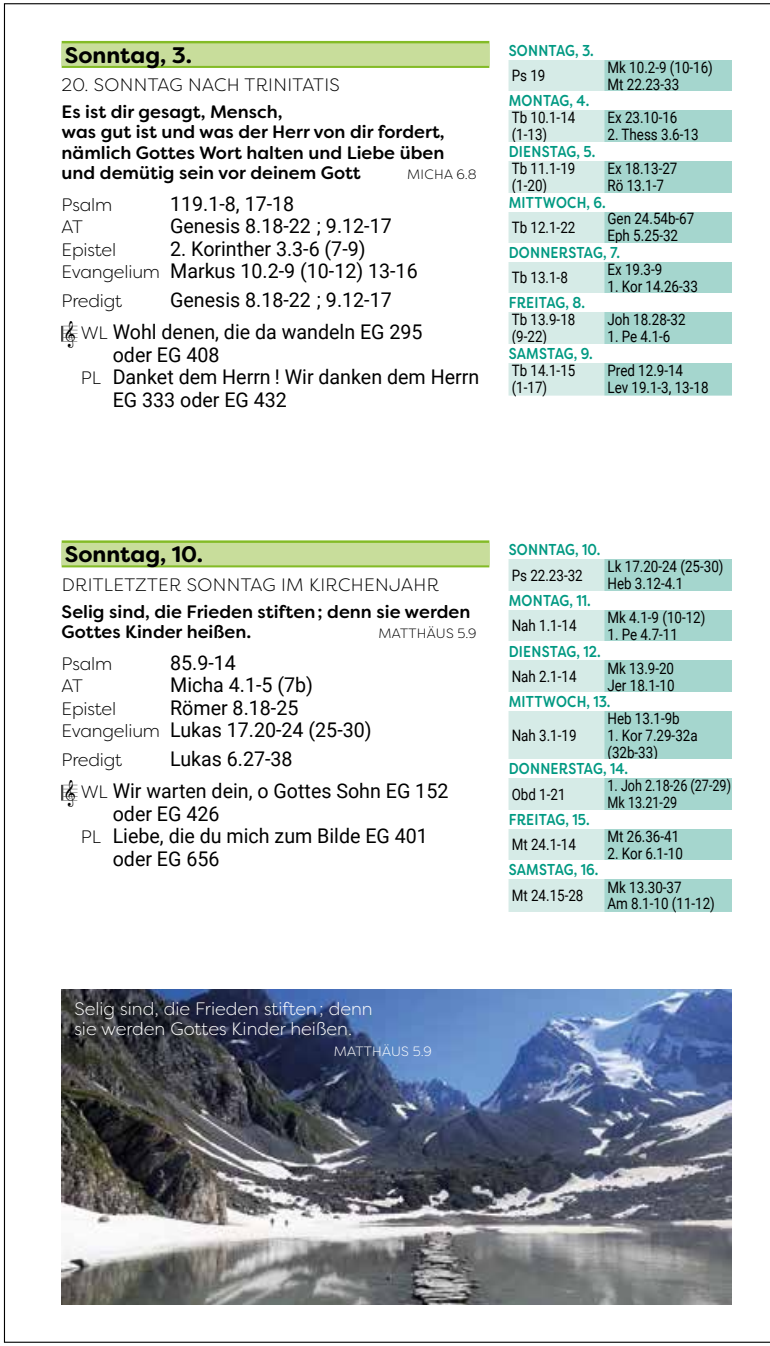
<style>
.page{position:relative;width:770px;height:1346px;background:#fff}
.page>*{position:absolute;margin:0;border:0;box-sizing:border-box;transform-origin:0 0}
.t1{font:700 22.5px "Filson Soft";color:#000}
.t2{font:20.25px/22.5px "Roboto";color:#000}
.t3{font:500 18px/20.2px "Filson Soft";color:#000}
.t4{font:300 18px/20.2px "Filson Soft";color:#fff}
.t5{font:300 18px "Filson Soft";letter-spacing:.02em;color:#000}
.t6{font:300 18px "Filson Soft";color:#000}
.t7{font:15.75px/16.9px "Roboto";color:#000;scale:.85 1}
.t8{font:500 15.75px "Filson Soft";letter-spacing:.02em;color:#009982;scale:.85 1}
.t9{font:15.75px/16.9px "Roboto";color:#000;scale:.8 1}
.t10{font:300 13.5px "Filson Soft";letter-spacing:.02em;color:#000}
.t11{font:300 13.5px "Filson Soft";letter-spacing:.02em;color:#fff}
.s1{font-family:"Filson Soft";font-weight:300;font-size:18px}
.s2{font-family:"Musicelements";font-size:33.75px}
</style>
<div class="page">
<div style="left:508px;top:60px;width:96px;height:336px;background:#d6ebe7"></div>
<div style="left:604px;top:60px;width:127px;height:336px;background:#a5d6ce"></div>
<div style="left:502px;top:92px;width:229px;height:18px;background:#fff"></div>
<div style="left:502px;top:142px;width:229px;height:19px;background:#fff"></div>
<div style="left:502px;top:193px;width:267px;height:18px;background:#fff"></div>
<div style="left:502px;top:243px;width:267px;height:18px;background:#fff"></div>
<div style="left:502px;top:294px;width:229px;height:18px;background:#fff"></div>
<div style="left:502px;top:344px;width:229px;height:19px;background:#fff"></div>
<div style="left:508px;top:559px;width:96px;height:353px;background:#d6ebe7"></div>
<div style="left:604px;top:559px;width:127px;height:353px;background:#a5d6ce"></div>
<div style="left:502px;top:591px;width:229px;height:18px;background:#fff"></div>
<div style="left:502px;top:642px;width:229px;height:18px;background:#fff"></div>
<div style="left:502px;top:692px;width:267px;height:18px;background:#fff"></div>
<div style="left:502px;top:759px;width:267px;height:19px;background:#fff"></div>
<div style="left:502px;top:810px;width:229px;height:18px;background:#fff"></div>
<div style="left:502px;top:861px;width:229px;height:18px;background:#fff"></div>
<img style="left:62px;top:989px;width:669px;height:315px">
<div style="left:62px;top:41px;width:427px;height:27px;background:#83bb26"></div>
<div style="left:62px;top:43px;width:427px;height:23px;background:#c8dd9b"></div>
<div style="left:62px;top:540px;width:427px;height:27px;background:linear-gradient(to right,#8cbf36,#8cbf36)"></div>
<div style="left:62px;top:543px;width:427px;height:22px;background:#c8dd9b"></div>
<h1 class="t1" style="left:65px;top:40px;width:129px">Sonntag, 3.</h1>
<p class="t5" style="left:62px;top:74px;width:279px">20. SONNTAG NACH TRINITATIS</p>
<p class="t3" style="left:62px;top:102px;width:384px">Es ist dir gesagt, Mensch,<br>was gut ist und was der Herr von dir fordert, nämlich Gottes Wort halten und Liebe üben und demütig sein vor deinem Gott</p>
<p class="t10" style="left:407px;top:166px;width:71px">MICHA 6.8</p>
<p class="t6" style="left:62px;top:193px;width:52px">Psalm</p>
<p class="t2" style="left:170px;top:192px;width:126px">119.1-8, 17-18</p>
<p class="t6" style="left:62px;top:216px;width:23px">AT</p>
<p class="t2" style="left:170px;top:214px;width:223px">Genesis 8.18-22 ; 9.12-17</p>
<p class="t6" style="left:62px;top:238px;width:56px">Epistel</p>
<p class="t2" style="left:62px;top:237px;width:357px;text-indent:108px">2. Korinther 3.3-6 (7-9)<br><span class="s1">Evangelium</span> Markus 10.2-9 (10-12) 13-16</p>
<p class="t6" style="left:62px;top:290px;width:62px">Predigt</p>
<p class="t2" style="left:62px;top:283px;width:362px;line-height:32.2px;text-indent:108px">Genesis 8.18-22 ; 9.12-17<br><span class="s2">B</span><span class="s1">WL</span> Wohl denen, die da wandeln EG 295</p>
<p class="t2" style="left:113px;top:343px;width:108px">oder EG 408</p>
<p class="t2" style="left:81px;top:365px;width:400px"><span class="s1">PL</span> Danket dem Herrn ! Wir danken dem Herrn</p>
<p class="t2" style="left:113px;top:388px;width:176px">EG 333 oder EG 432</p>
<p class="t8" style="left:508px;top:40px;width:102px">SONNTAG, 3.</p>
<p class="t7" style="left:511px;top:67px;width:41px">Ps 19</p>
<p class="t7" style="left:607px;top:58px;width:126px">Mk 10.2-9 (10-16)<br>Mt 22.23-33</p>
<p class="t8" style="left:508px;top:91px;width:96px">MONTAG, 4.</p>
<p class="t7" style="left:511px;top:109px;width:76px">Tb 10.1-14 (1-13)</p>
<p class="t7" style="left:607px;top:109px;width:84px">Ex 23.10-16</p>
<p class="t7" style="left:607px;top:126px;width:109px">2. Thess 3.6-13</p>
<p class="t8" style="left:508px;top:141px;width:103px">DIENSTAG, 5.</p>
<p class="t7" style="left:511px;top:160px;width:76px">Tb 11.1-19 (1-20)</p>
<p class="t7" style="left:607px;top:160px;width:84px">Ex 18.13-27<br>Rö 13.1-7</p>
<p class="t8" style="left:508px;top:192px;width:116px">MITTWOCH, 6.</p>
<p class="t7" style="left:511px;top:218px;width:76px">Tb 12.1-22</p>
<p class="t7" style="left:607px;top:210px;width:104px">Gen 24.54b-67<br>Eph 5.25-32</p>
<p class="t8" style="left:508px;top:242px;width:133px">DONNERSTAG, 7.</p>
<p class="t7" style="left:511px;top:269px;width:68px">Tb 13.1-8</p>
<p class="t7" style="left:607px;top:260px;width:66px">Ex 19.3-9</p>
<p class="t7" style="left:607px;top:277px;width:108px">1. Kor 14.26-33</p>
<p class="t8" style="left:508px;top:293px;width:91px">FREITAG, 8.</p>
<p class="t7" style="left:511px;top:311px;width:76px">Tb 13.9-18 (9-22)</p>
<p class="t7" style="left:607px;top:311px;width:93px">Joh 18.28-32</p>
<p class="t7" style="left:607px;top:328px;width:76px">1. Pe 4.1-6</p>
<p class="t8" style="left:508px;top:343px;width:100px">SAMSTAG, 9.</p>
<p class="t7" style="left:511px;top:361px;width:76px">Tb 14.1-15 (1-17)</p>
<p class="t7" style="left:607px;top:361px;width:120px">Pred 12.9-14<br>Lev 19.1-3, 13-18</p>
<h1 class="t1" style="left:65px;top:540px;width:139px">Sonntag, 10.</h1>
<p class="t5" style="left:62px;top:573px;width:378px">DRITLETZTER SONNTAG IM KIRCHENJAHR</p>
<p class="t3" style="left:62px;top:601px;width:410px">Selig sind, die Frieden stiften ; denn sie werden<br>Gottes Kinder heißen.</p>
<p class="t10" style="left:378px;top:625px;width:99px">MATTHÄUS 5.9</p>
<p class="t6" style="left:62px;top:652px;width:52px">Psalm</p>
<p class="t2" style="left:170px;top:651px;width:67px">85.9-14</p>
<p class="t6" style="left:62px;top:675px;width:23px">AT</p>
<p class="t2" style="left:170px;top:673px;width:144px">Micha 4.1-5 (7b)</p>
<p class="t6" style="left:62px;top:697px;width:56px">Epistel</p>
<p class="t2" style="left:62px;top:696px;width:311px;text-indent:108px">Römer 8.18-25<br><span class="s1">Evangelium</span> Lukas 17.20-24 (25-30)</p>
<p class="t6" style="left:62px;top:749px;width:62px">Predigt</p>
<p class="t2" style="left:62px;top:742px;width:388px;line-height:32.2px;text-indent:108px">Lukas 6.27-38<br><span class="s2">B</span><span class="s1">WL</span> Wir warten dein, o Gottes Sohn EG 152</p>
<p class="t2" style="left:113px;top:801px;width:108px">oder EG 426</p>
<p class="t2" style="left:81px;top:824px;width:348px"><span class="s1">PL</span> Liebe, die du mich zum Bilde EG 401</p>
<p class="t2" style="left:113px;top:846px;width:108px">oder EG 656</p>
<p class="t8" style="left:508px;top:539px;width:109px">SONNTAG, 10.</p>
<p class="t7" style="left:511px;top:566px;width:85px">Ps 22.23-32</p>
<p class="t7" style="left:607px;top:557px;width:138px">Lk 17.20-24 (25-30)<br>Heb 3.12-4.1</p>
<p class="t8" style="left:508px;top:590px;width:98px">MONTAG, 11.</p>
<p class="t7" style="left:511px;top:617px;width:78px">Nah 1.1-14</p>
<p class="t7" style="left:607px;top:608px;width:117px">Mk 4.1-9 (10-12)</p>
<p class="t7" style="left:607px;top:625px;width:84px">1. Pe 4.7-11</p>
<p class="t8" style="left:508px;top:641px;width:110px">DIENSTAG, 12.</p>
<p class="t7" style="left:511px;top:667px;width:78px">Nah 2.1-14</p>
<p class="t7" style="left:607px;top:659px;width:80px">Mk 13.9-20<br>Jer 18.1-10</p>
<p class="t8" style="left:508px;top:691px;width:121px">MITTWOCH, 13.</p>
<p class="t7" style="left:511px;top:726px;width:78px">Nah 3.1-19</p>
<p class="t7" style="left:607px;top:709px;width:87px">Heb 13.1-9b</p>
<p class="t7" style="left:607px;top:726px;width:108px">1. Kor 7.29-32a (32b-33)</p>
<p class="t8" style="left:508px;top:758px;width:142px">DONNERSTAG, 14.</p>
<p class="t7" style="left:511px;top:785px;width:65px">Obd 1-21</p>
<p class="t9" style="left:607px;top:776px;width:156px">1. Joh 2.18-26 (27-29)<br>Mk 13.21-29</p>
<p class="t8" style="left:508px;top:809px;width:97px">FREITAG, 15.</p>
<p class="t7" style="left:511px;top:835px;width:77px">Mt 24.1-14</p>
<p class="t7" style="left:607px;top:827px;width:86px">Mt 26.36-41</p>
<p class="t7" style="left:607px;top:844px;width:90px">2. Kor 6.1-10</p>
<p class="t8" style="left:508px;top:860px;width:107px">SAMSTAG, 16.</p>
<p class="t7" style="left:511px;top:886px;width:86px">Mt 24.15-28</p>
<p class="t7" style="left:607px;top:878px;width:128px">Mk 13.30-37<br>Am 8.1-10 (11-12)</p>
<p class="t4" style="left:74px;top:998px;width:300px">Selig sind, die Frieden stiften ; denn sie werden Gottes Kinder heißen.</p>
<p class="t11" style="left:334px;top:1042px;width:99px">MATTHÄUS 5.9</p>
</div>
